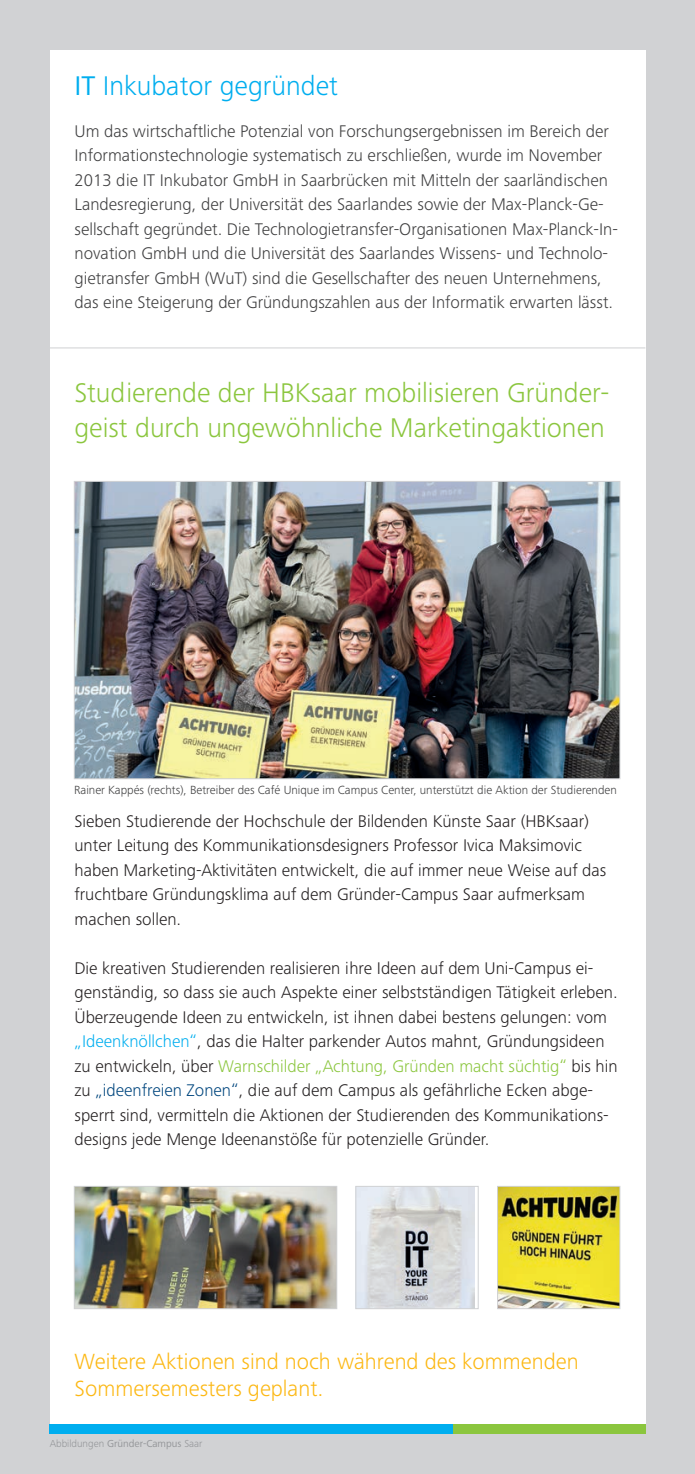
<style>
.page{position:relative;width:695px;height:1474px;background:#fff}
.page>*{position:absolute;margin:0;border:0;box-sizing:border-box;transform-origin:0 0}
.t1{font:300 28px/35px "Frutiger Next Pro";color:#8bc63e}
.t2{font:300 28px "Frutiger Next Pro";color:#00aeef}
.t3{font:300 22.75px/27.3px "Frutiger Next Pro";color:#fcb814}
.t4{font:300 17.5px/24.5px "Frutiger Next Pro";color:#231f20}
.t5{font:300 17.5px/24.5px "Frutiger Next Pro";color:#3e3e3f}
.t6{font:300 12.25px "Frutiger Next Pro";color:#3e3e3f}
.t7{font:300 10.5px "Frutiger Next Pro";color:#939598}
.s1{font-weight:400}
.s2{color:#00aeef}
.s3{color:#8bc63e}
.s4{color:#00467e}
</style>
<div class="page">
<div style="left:0;top:0;width:694px;height:1473px;background:#d1d2d4"></div>
<div style="left:50px;top:50px;width:595px;height:1374px;background:#fff"></div>
<hr style="left:50px;top:347px;width:595px;height:1px;background:#d1d2d4">
<img style="left:76px;top:483px;width:542px;height:294px">
<div style="left:74px;top:481px;width:546px;height:298px;border:1px solid #d1d2d4"></div>
<img style="left:76px;top:1188px;width:259px;height:118px">
<div style="left:74px;top:1186px;width:263px;height:122px;border:1px solid #d1d2d4"></div>
<img style="left:357px;top:1188px;width:117px;height:118px">
<div style="left:355px;top:1186px;width:123px;height:122px;border:1px solid #d1d2d4"></div>
<img style="left:499px;top:1188px;width:119px;height:118px">
<div style="left:497px;top:1186px;width:123px;height:122px;border:1px solid #d1d2d4"></div>
<div style="left:50px;top:1424px;width:415px;height:10px;background:#00aeef"></div>
<div style="left:452px;top:1424px;width:193px;height:10px;background:#8bc63e"></div>
<h1 class="t2" style="left:74px;top:69px;width:265px"><span class="s1">IT</span> Inkubator gegründet</h1>
<p class="t5" style="left:74px;top:119px;width:545px">Um das wirtschaftliche Potenzial von Forschungsergebnissen im Bereich der Informationstechnologie systematisch zu erschließen, wurde im November 2013 die IT Inkubator GmbH in Saarbrücken mit Mitteln der saarländischen Landesregierung, der Universität des Saarlandes sowie der Max-Planck-Ge&shy;sellschaft gegründet. Die Technologietransfer-Organisationen Max-Planck-In&shy;novation GmbH und die Universität des Saarlandes Wissens- und Technolo&shy;gietransfer GmbH (WuT) sind die Gesellschafter des neuen Unternehmens, das eine Steigerung der Gründungszahlen aus der Informatik erwarten lässt.</p>
<h1 class="t1" style="left:74px;top:375px;width:536px">Studierende der HBKsaar mobilisieren Gründer&shy;geist durch ungewöhnliche Marketingaktionen</h1>
<p class="t6" style="left:74px;top:783px;width:544px">Rainer Kappés (rechts), Betreiber des Café Unique im Campus Center, unterstützt die Aktion der Studierenden</p>
<p class="t4" style="left:74px;top:808px;width:533px">Sieben Studierende der Hochschule der Bildenden Künste Saar (HBKsaar) unter Leitung des Kommunikationsdesigners Professor Ivica Maksimovic haben Marketing-Aktivitäten entwickelt, die auf immer neue Weise auf das fruchtbare Gründungsklima auf dem Gründer-Campus Saar aufmerksam machen sollen.</p>
<p class="t4" style="left:74px;top:955px;width:544px">Die kreativen Studierenden realisieren ihre Ideen auf dem Uni-Campus ei&shy;genständig, so dass sie auch Aspekte einer selbstständigen Tätigkeit erleben.<br>Überzeugende Ideen zu entwickeln, ist ihnen dabei bestens gelungen: vom <span class="s2">„Ideenknöllchen“</span>, das die Halter parkender Autos mahnt, Gründungsideen zu entwickeln, über <span class="s3">Warnschilder „Achtung, Gründen macht süchtig“</span> bis hin zu <span class="s4">„ideenfreien Zonen“</span>, die auf dem Campus als gefährliche Ecken abge&shy;sperrt sind, vermitteln die Aktionen der Studierenden des Kommunikations&shy;designs jede Menge Ideenanstöße für potenzielle Gründer.</p>
<h2 class="t3" style="left:74px;top:1347px;width:505px">Weitere Aktionen sind noch während des kommenden<br>Sommersemesters geplant.</h2>
<p class="t7" style="left:50px;top:1437px;width:154px">Abbildungen <span class="s1">Gründer-Campus</span> Saar</p>
</div>
